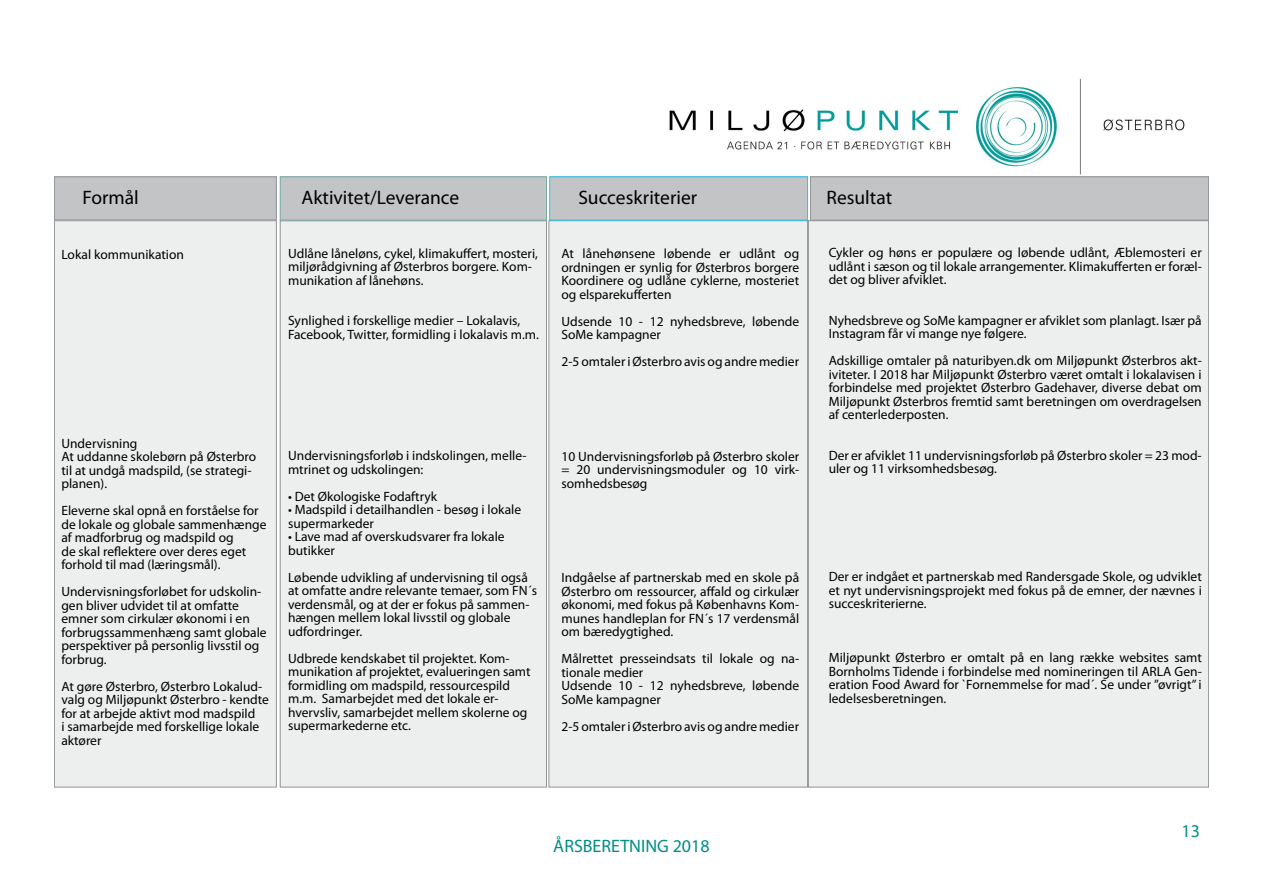
<style>
.page{position:relative;width:1263px;height:893px;background:#fff}
.page>*{position:absolute;margin:0;border:0;box-sizing:border-box;transform-origin:0 0}
.t1{font:19.5px "Myriad Pro";color:#000}
.t2{font:18px "Myriad Pro";color:#008e88}
.t3{font:13.5px/13.5px "Myriad Pro";color:#000}
</style>
<div class="page">
<img style="left:669px;top:78px;width:516px;height:101px">
<div style="left:549px;top:221px;width:258px;height:566px;background:#edeeee"></div>
<div style="left:548px;top:220px;width:260px;height:567px;border:1px solid #919396"></div>
<div style="left:808px;top:221px;width:400px;height:566px;background:#edeeee"></div>
<div style="left:280px;top:221px;width:266px;height:566px;background:#edeeee"></div>
<div style="left:280px;top:221px;width:267px;height:566px;border:1px solid #919396"></div>
<svg style="left:755px;top:179px;width:369px;height:44px"></svg>
<div style="left:54px;top:177px;width:222px;height:43px;background:#c2c4c6"></div>
<div style="left:54px;top:176px;width:223px;height:44px;border:1px solid #919396"></div>
<div style="left:280px;top:177px;width:266px;height:43px;background:#c2c4c6"></div>
<div style="left:280px;top:176px;width:267px;height:44px;border:1px solid #77aca9"></div>
<div style="left:550px;top:177px;width:257px;height:43px;background:#c2c4c6"></div>
<div style="left:549px;top:176px;width:259px;height:44px;border:1px solid #20c4f4"></div>
<div style="left:810px;top:177px;width:398px;height:43px;background:#c2c4c6"></div>
<div style="left:810px;top:176px;width:399px;height:44px;border:1px solid #919396"></div>
<div style="left:54px;top:221px;width:222px;height:566px;background:#edeeee"></div>
<div style="left:54px;top:220px;width:223px;height:567px;border:1px solid #919396"></div>
<h1 class="t1" style="left:83px;top:187px;width:58px">Formål</h1>
<h1 class="t1" style="left:302px;top:187px;width:159px">Aktivitet/Leverance</h1>
<h1 class="t1" style="left:578px;top:187px;width:120px">Succeskriterier</h1>
<h1 class="t1" style="left:826px;top:187px;width:67px">Resultat</h1>
<p class="t3" style="left:61px;top:247px;width:124px">Lokal kommunikation</p>
<p class="t3" style="left:288px;top:247px;width:251px">Udlåne låneløns, cykel, klimakuffert, mosteri, miljørådgivning af Østerbros borgere. Kom&shy;munikation af lånehøns.</p>
<p class="t3" style="left:288px;top:314px;width:252px">Synlighed i forskellige medier – Lokalavis,<br>Facebook, Twitter, formidling i lokalavis m.m.</p>
<p class="t3" style="left:561px;top:247px;width:239px;text-align:justify">At lånehønsene løbende er udlånt og ordningen er synlig for Østerbros borgere Koordinere og udlåne cyklerne, mosteriet og elsparekufferten</p>
<p class="t3" style="left:561px;top:314px;width:239px">Udsende 10 - 12 nyhedsbreve, løbende<br>SoMe kampagner</p>
<p class="t3" style="left:561px;top:355px;width:239px">2-5 omtaler i Østerbro avis og andre medier</p>
<p class="t3" style="left:61px;top:436px;width:196px">Undervisning<br>At uddanne skolebørn på Østerbro til at undgå madspild, (se strategi&shy;planen).</p>
<p class="t3" style="left:61px;top:504px;width:207px">Eleverne skal opnå en forståelse for de lokale og globale sammenhænge af madforbrug og madspild og<br>de skal reflektere over deres eget forhold til mad (læringsmål).</p>
<p class="t3" style="left:61px;top:585px;width:207px">Undervisningsforløbet for udskolin&shy;gen bliver udvidet til at omfatte emner som cirkulær økonomi i en forbrugssammenhæng samt globale perspektiver på personlig livsstil og forbrug.</p>
<p class="t3" style="left:61px;top:679px;width:209px">At gøre Østerbro, Østerbro Lokalud&shy;valg og Miljøpunkt Østerbro - kendte for at arbejde aktivt mod madspild<br>i samarbejde med forskellige lokale aktører</p>
<p class="t3" style="left:288px;top:449px;width:240px">Undervisningsforløb i indskolingen, melle&shy;mtrinet og udskolingen:</p>
<p class="t3" style="left:288px;top:489px;width:151px">• Det Økologiske Fodaftryk</p>
<p class="t3" style="left:288px;top:503px;width:234px">• Madspild i detailhandlen - besøg i lokale supermarkeder</p>
<p class="t3" style="left:288px;top:530px;width:218px">• Lave mad af overskudsvarer fra lokale butikker</p>
<p class="t3" style="left:288px;top:571px;width:251px">Løbende udvikling af undervisning til også at omfatte andre relevante temaer, som FN´s verdensmål, og at der er fokus på sammen&shy;hængen mellem lokal livsstil og globale udfordringer.</p>
<p class="t3" style="left:288px;top:652px;width:244px">Udbrede kendskabet til projektet. Kom&shy;munikation af projektet, evalueringen samt formidling om madspild, ressourcespild m.m. Samarbejdet med det lokale er&shy;hvervsliv, samarbejdet mellem skolerne og supermarkederne etc.</p>
<p class="t3" style="left:561px;top:449px;width:239px;text-align:justify">10 Undervisningsforløb på Østerbro skoler = 20 undervisningsmoduler og 10 virk&shy;somhedsbesøg</p>
<p class="t3" style="left:561px;top:571px;width:239px;text-align:justify">Indgåelse af partnerskab med en skole på Østerbro om ressourcer, affald og cirkulær økonomi, med fokus på Københavns Kom&shy;munes handleplan for FN´s 17 verdensmål om bæredygtighed.</p>
<p class="t3" style="left:561px;top:652px;width:239px">Målrettet presseindsats til lokale og na&shy;tionale medier<br>Udsende 10 - 12 nyhedsbreve, løbende<br>SoMe kampagner</p>
<p class="t3" style="left:561px;top:719px;width:239px">2-5 omtaler i Østerbro avis og andre medier</p>
<p class="t3" style="left:829px;top:246px;width:375px;text-align:justify">Cykler og høns er populære og løbende udlånt, Æblemosteri er udlånt i sæson og til lokale arrangementer. Klimakufferten er foræl&shy;det og bliver afviklet.</p>
<p class="t3" style="left:829px;top:314px;width:375px">Nyhedsbreve og SoMe kampagner er afviklet som planlagt. Især på<br>Instagram får vi mange nye følgere.</p>
<p class="t3" style="left:829px;top:354px;width:375px;text-align:justify">Adskillige omtaler på naturibyen.dk om Miljøpunkt Østerbros akt&shy;iviteter. I 2018 har Miljøpunkt Østerbro været omtalt i lokalavisen i forbindelse med projektet Østerbro Gadehaver, diverse debat om Miljøpunkt Østerbros fremtid samt beretningen om overdragelsen af centerlederposten.</p>
<p class="t3" style="left:829px;top:449px;width:375px">Der er afviklet 11 undervisningsforløb på Østerbro skoler = 23 mod&shy;uler og 11 virksomhedsbesøg.</p>
<p class="t3" style="left:829px;top:570px;width:375px;text-align:justify">Der er indgået et partnerskab med Randersgade Skole, og udviklet et nyt undervisningsprojekt med fokus på de emner, der nævnes i succeskriterierne.</p>
<p class="t3" style="left:829px;top:651px;width:375px;text-align:justify">Miljøpunkt Østerbro er omtalt på en lang række websites samt Bornholms Tidende i forbindelse med nomineringen til ARLA Gen&shy;eration Food Award for `Fornemmelse for mad´. Se under ”øvrigt” i ledelsesberetningen.</p>
<h2 class="t2" style="left:553px;top:837px;width:158px">ÅRSBERETNING 2018</h2>
<h2 class="t2" style="left:1181px;top:821px;width:20px">13</h2>
</div>
